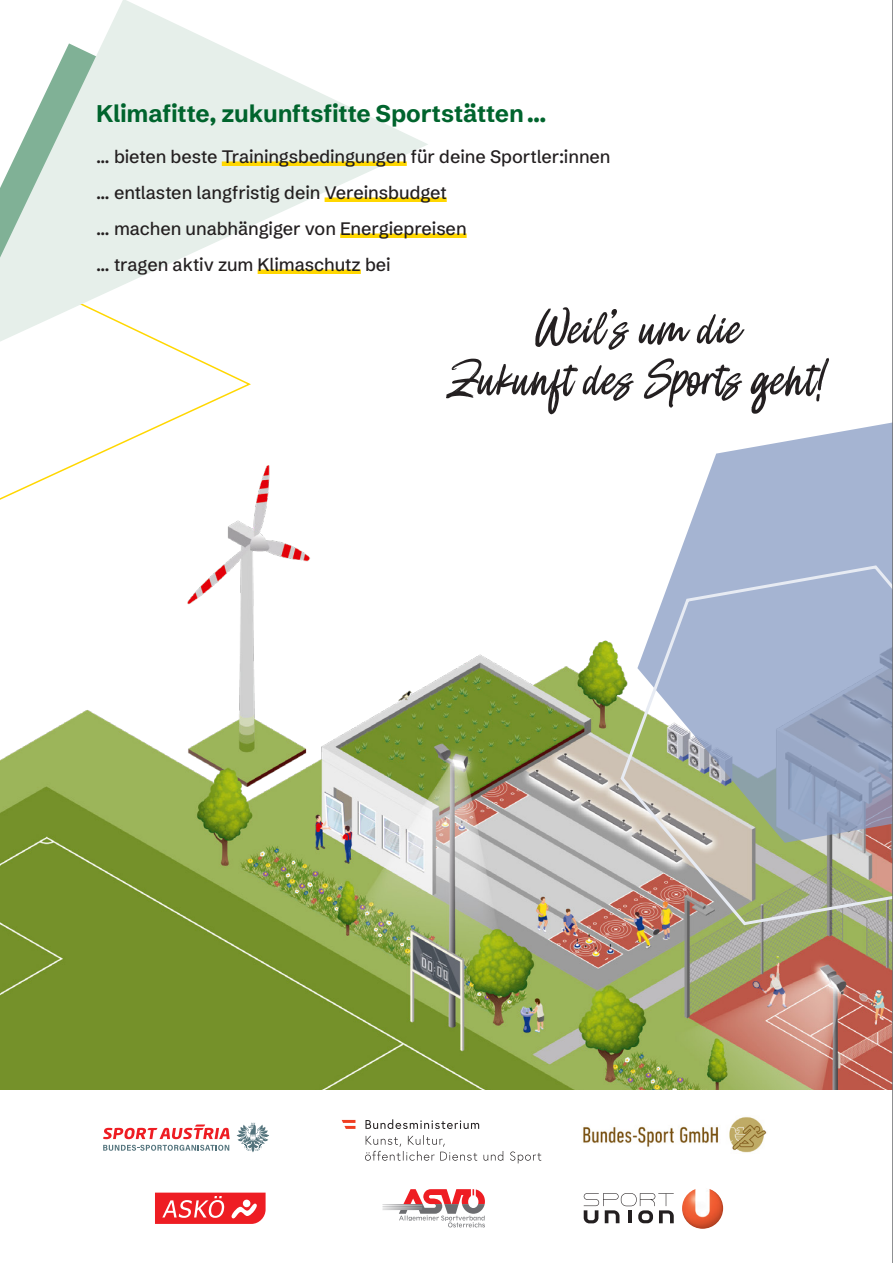
<style>
.page{position:relative;width:893px;height:1263px;background:#fff}
.page>*{position:absolute;margin:0;border:0;box-sizing:border-box;transform-origin:0 0}
.t1{font:57.75px/51px "Holywings Slant";letter-spacing:.01em;color:#231f20;text-align:center}
.t2{font:700 24px "Schibsted Grotesk";letter-spacing:-.005em;color:#00642d}
.t3{font:500 18px/36px "Schibsted Grotesk";letter-spacing:-.005em;color:#231f20}
</style>
<div class="page">
<img style="left:0;top:466px;width:892px;height:624px">
<svg style="left:0;top:342px;width:251px;height:264px"></svg>
<svg style="left:637px;top:422px;width:255px;height:141px;fill:#a5b4d2"></svg>
<svg style="left:619px;top:563px;width:273px;height:364px;background:#adb4b8"></svg>
<svg style="left:0;top:0;width:428px;height:342px"></svg>
<div style="left:222px;top:161px;width:185px;height:5px;background:#ffd700"></div>
<div style="left:325px;top:197px;width:122px;height:5px;background:#ffd700"></div>
<div style="left:340px;top:233px;width:127px;height:5px;background:#ffd700"></div>
<div style="left:258px;top:269px;width:103px;height:5px;background:#ffd700"></div>
<svg style="left:103px;top:1124px;width:127px;height:15px"></svg>
<svg style="left:103px;top:1145px;width:126px;height:6px"></svg>
<svg style="left:237px;top:1123px;width:32px;height:29px"></svg>
<img style="left:583px;top:1117px;width:184px;height:36px">
<img style="left:682px;top:1188px;width:41px;height:41px;border-radius:21px">
<svg style="left:584px;top:1193px;width:90px;height:30px"></svg>
<svg style="left:155px;top:1192px;width:111px;height:32px;background:#f1494e"></svg>
<svg style="left:382px;top:1189px;width:103px;height:38px"></svg>
<svg style="left:365px;top:1135px;width:176px;height:28px"></svg>
<svg style="left:365px;top:1119px;width:114px;height:10px"></svg>
<svg style="left:342px;top:1120px;width:13px;height:9px"></svg>
<hr style="left:892px;top:0;width:1px;height:1263px;background:#6c6d70">
<h2 class="t2" style="left:96px;top:94px;width:452px">Klimafitte, zukunftsfitte Sportstätten…</h2>
<p class="t3" style="left:96px;top:137px;width:516px">… bieten beste Trainingsbedingungen für deine Sportler:innen … entlasten langfristig dein Vereinsbudget<br>… machen unabhängiger von Energiepreisen<br>… tragen aktiv zum Klimaschutz bei</p>
<h1 class="t1" style="left:445px;top:303px;width:379px">Weil’s um die<br>Zukunft des Sports geht!</h1>
</div>
